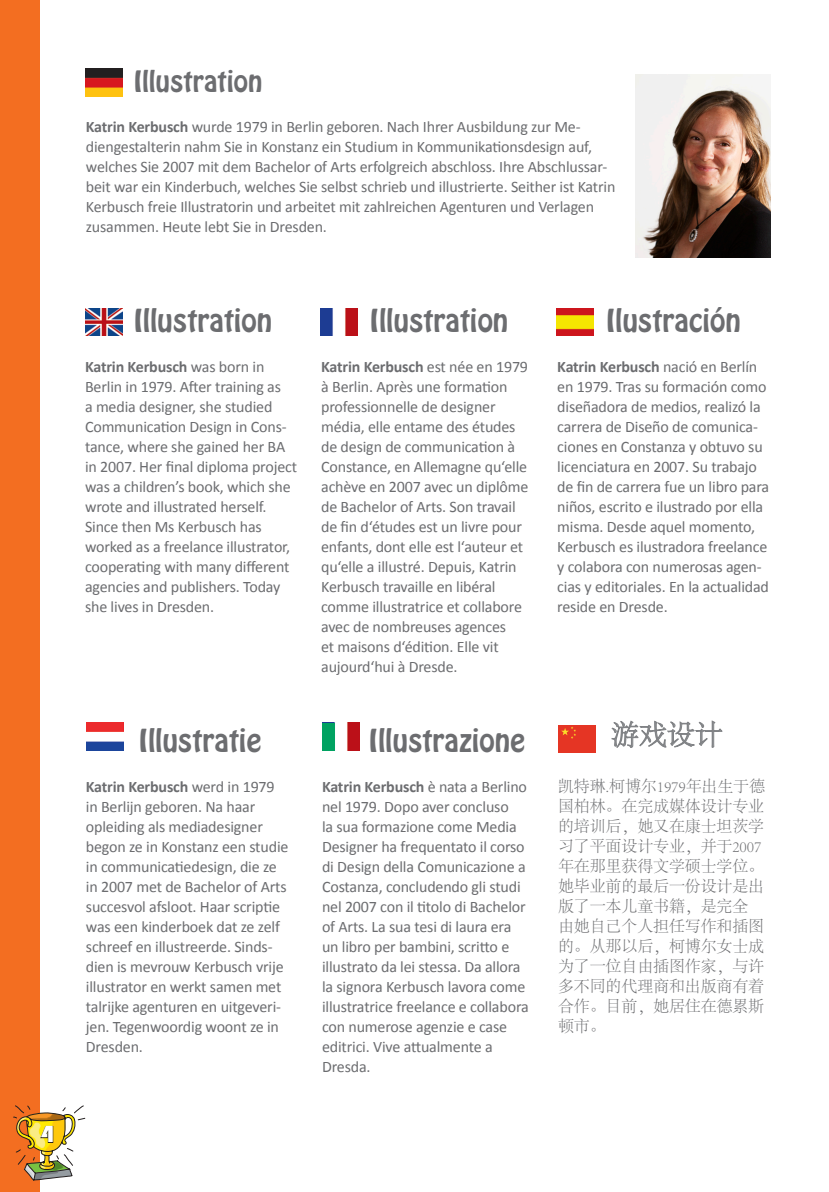
<style>
.page{position:relative;width:829px;height:1192px;background:#fff}
.page>*{position:absolute;margin:0;border:0;box-sizing:border-box;transform-origin:0 0}
.t1{font:28px "Hobo Std";color:#6c6d70}
.t2{font:300 28px "Adobe Song Std";color:#808285}
.t3{font:26px "Hobo Std";color:#6c6d70}
.t4{font:24px "Bauhaus 93";color:#fff}
.t5{font:16px/20px "Calibri";letter-spacing:-.01em;color:#6c6d70}
.t6{font:300 16px/20px "Adobe Song Std";letter-spacing:-.01em;color:#6c6d70}
.s1{font-weight:700}
</style>
<div class="page">
<div style="left:0;top:0;width:40px;height:1192px;background:#f36e21"></div>
<svg style="left:13px;top:1105px;width:72px;height:75px"></svg>
<img style="left:635px;top:75px;width:136px;height:182px">
<img style="left:85px;top:308px;width:37px;height:28px">
<img style="left:334px;top:723px;width:25px;height:27px">
<div style="left:322px;top:723px;width:12px;height:27px;background:#00a261"></div>
<img style="left:320px;top:308px;width:37px;height:28px">
<img style="left:87px;top:723px;width:37px;height:27px">
<img style="left:557px;top:308px;width:37px;height:28px">
<div style="left:558px;top:725px;width:37px;height:28px;background:#e53524"></div>
<svg style="left:561px;top:727px;width:15px;height:12px"></svg>
<img style="left:85px;top:68px;width:37px;height:28px">
<svg style="left:611px;top:720px;width:112px;height:28px"></svg>
<h3 class="t4" style="left:40px;top:1121px;width:15px">4</h3>
<p class="t3" style="left:134px;top:63px;width:130px">Illustration</p>
<p class="t5" style="left:86px;top:117px;width:531px"><span class="s1">Katrin Kerbusch</span> wurde 1979 in Berlin geboren. Nach Ihrer Ausbildung zur Me&shy;diengestalterin nahm Sie in Konstanz ein Studium in Kommunikationsdesign auf, welches Sie 2007 mit dem Bachelor of Arts erfolgreich abschloss. Ihre Abschlussar&shy;beit war ein Kinderbuch, welches Sie selbst schrieb und illustrierte. Seither ist Katrin Kerbusch freie Illustratorin und arbeitet mit zahlreichen Agenturen und Verlagen zusammen. Heute lebt Sie in Dresden.</p>
<p class="t1" style="left:134px;top:301px;width:140px">Illustration</p>
<p class="t1" style="left:370px;top:301px;width:140px">Illustration</p>
<p class="t1" style="left:606px;top:301px;width:136px">Ilustración</p>
<p class="t5" style="left:85px;top:357px;width:214px"><span class="s1">Katrin Kerbusch</span> was born in<br>Berlin in 1979. After training as<br>a media designer, she studied<br>Communication Design in Cons&shy;tance, where she gained her BA in 2007. Her final diploma project was a children’s book, which she wrote and illustrated herself.<br>Since then Ms Kerbusch has worked as a freelance illustrator, cooperating with many different agencies and publishers. Today she lives in Dresden.</p>
<p class="t5" style="left:321px;top:357px;width:209px"><span class="s1">Katrin Kerbusch</span> est née en 1979 à Berlin. Après une formation professionnelle de designer média, elle entame des études de design de communication à<br>Constance, en Allemagne qu‘elle achève en 2007 avec un diplôme de Bachelor of Arts. Son travail de fin d‘études est un livre pour enfants, dont elle est l‘auteur et qu‘elle a illustré. Depuis, Katrin<br>Kerbusch travaille en libéral comme illustratrice et collabore avec de nombreuses agences<br>et maisons d‘édition. Elle vit aujourd‘hui à Dresde.</p>
<p class="t5" style="left:557px;top:357px;width:213px"><span class="s1">Katrin Kerbusch</span> nació en Berlín en 1979. Tras su formación como diseñadora de medios, realizó la carrera de Diseño de comunica&shy;ciones en Constanza y obtuvo su licenciatura en 2007. Su trabajo de fin de carrera fue un libro para niños, escrito e ilustrado por ella misma. Desde aquel momento,<br>Kerbusch es ilustradora freelance y colabora con numerosas agen&shy;cias y editoriales. En la actualidad reside en Dresde.</p>
<p class="t1" style="left:139px;top:721px;width:124px">Illustratie</p>
<p class="t1" style="left:369px;top:721px;width:158px">Illustrazione</p>
<p class="t2" style="left:611px;top:720px;width:113px">游戏设计</p>
<p class="t5" style="left:86px;top:777px;width:204px"><span class="s1">Katrin Kerbusch</span> werd in 1979 in Berlijn geboren. Na haar opleiding als mediadesigner begon ze in Konstanz een studie in communicatiedesign, die ze in 2007 met de Bachelor of Arts succesvol afsloot. Haar scriptie was een kinderboek dat ze zelf schreef en illustreerde. Sinds&shy;dien is mevrouw Kerbusch vrije illustrator en werkt samen met talrijke agenturen en uitgeveri&shy;jen. Tegenwoordig woont ze in<br>Dresden.</p>
<p class="t5" style="left:322px;top:777px;width:208px"><span class="s1">Katrin Kerbusch</span> è nata a Berlino nel 1979. Dopo aver concluso<br>la sua formazione come Media<br>Designer ha frequentato il corso di Design della Comunicazione a<br>Costanza, concludendo gli studi nel 2007 con il titolo di Bachelor of Arts. La sua tesi di laura era un libro per bambini, scritto e illustrato da lei stessa. Da allora la signora Kerbusch lavora come illustratrice freelance e collabora con numerose agenzie e case editrici. Vive attualmente a<br>Dresda.</p>
<p class="t6" style="left:558px;top:777px;width:208px">凯特琳.柯博尔1979年出生于德国柏林。在完成媒体设计专业的培训后，她又在康士坦茨学习了平面设计专业，并于2007年在那里获得文学硕士学位。她毕业前的最后一份设计是出版了一本儿童书籍，是完全由她自己个人担任写作和插图的。从那以后，柯博尔女士成为了一位自由插图作家，与许多不同的代理商和出版商有着合作。目前，她居住在德累斯顿市。</p>
</div>
